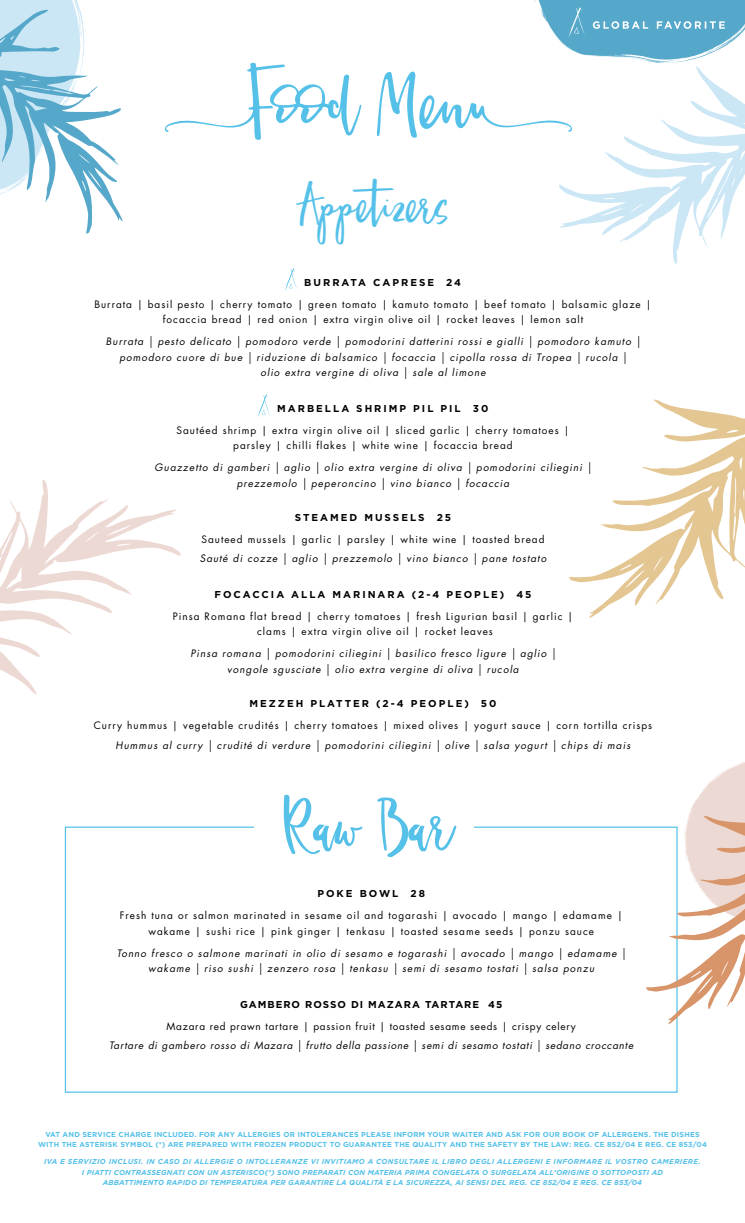
<style>
.page{position:relative;width:745px;height:1223px;background:#fff}
.page>*{position:absolute;margin:0;border:0;box-sizing:border-box;transform-origin:0 0}
.t1{font:68.75px "The Sofy";color:#55c1e9}
.t2{font:62.5px "The Sofy";color:#55c1e9}
.t3{font:46.25px "The Sofy";color:#55c1e9}
.t4{font:italic 10px/15.6px "Futura Std";letter-spacing:.1em;color:#000;text-align:center}
.t5{font:10px/15.6px "Futura Std";letter-spacing:.1em;color:#000;text-align:center}
.t6{font:700 10px "Gotham";letter-spacing:.2em;color:#000}
.t7{font:italic 10px "Futura Std";letter-spacing:.075em;color:#000}
.t8{font:10px "Futura Std";letter-spacing:.075em;color:#000}
.t9{font:700 10px "Gotham";letter-spacing:.1em;color:#000}
.t10{font:italic 700 7.25px/10.6px "Gotham";letter-spacing:.025em;color:#55c1e9;text-align:center}
.t11{font:700 7.25px/10.6px "Gotham";letter-spacing:.025em;color:#55c1e9;text-align:center}
</style>
<div class="page">
<svg style="left:559px;top:66px;width:185px;height:198px"></svg>
<svg style="left:285px;top:268px;width:12px;height:23px"></svg>
<svg style="left:258px;top:394px;width:12px;height:23px"></svg>
<svg style="left:0;top:479px;width:181px;height:215px"></svg>
<svg style="left:569px;top:399px;width:175px;height:219px"></svg>
<svg style="left:0;top:0;width:123px;height:234px"></svg>
<svg style="left:534px;top:0;width:210px;height:63px"></svg>
<svg style="left:645px;top:762px;width:99px;height:262px"></svg>
<h1 class="t1" style="left:247px;top:63px;width:326px">Food Menu</h1>
<h3 class="t3" style="left:296px;top:178px;width:155px">Appetizers</h3>
<p class="t6" style="left:304px;top:275px;width:158px">BURRATA CAPRESE 24</p>
<p class="t5" style="left:94px;top:296px;width:558px">Burrata | basil pesto | cherry tomato | green tomato | kamuto tomato | beef tomato | balsamic glaze | focaccia bread | red onion | extra virgin olive oil | rocket leaves | lemon salt</p>
<p class="t4" style="left:106px;top:334px;width:535px">Burrata | pesto delicato | pomodoro verde | pomodorini datterini rossi e gialli | pomodoro kamuto | pomodoro cuore di bue | riduzione di balsamico | focaccia | cipolla rossa di Tropea | rucola |<br>olio extra vergine di oliva | sale al limone</p>
<p class="t6" style="left:277px;top:402px;width:212px">MARBELLA SHRIMP PIL PIL 30</p>
<p class="t5" style="left:176px;top:422px;width:394px">Sautéed shrimp | extra virgin olive oil | sliced garlic | cherry tomatoes | parsley | chilli flakes | white wine | focaccia bread</p>
<p class="t4" style="left:154px;top:460px;width:438px">Guazzetto di gamberi | aglio | olio extra vergine di oliva | pomodorini ciliegini | prezzemolo | peperoncino | vino bianco | focaccia</p>
<p class="t6" style="left:294px;top:511px;width:158px">STEAMED MUSSELS 25</p>
<p class="t5" style="left:201px;top:531px;width:344px">Sauteed mussels | garlic | parsley | white wine | toasted bread</p>
<p class="t4" style="left:200px;top:551px;width:348px">Sauté di cozze | aglio | prezzemolo | vino bianco | pane tostato</p>
<p class="t6" style="left:214px;top:588px;width:318px">FOCACCIA ALLA MARINARA (2-4 PEOPLE) 45</p>
<p class="t5" style="left:173px;top:608px;width:401px">Pinsa Romana flat bread | cherry tomatoes | fresh Ligurian basil | garlic | clams | extra virgin olive oil | rocket leaves</p>
<p class="t4" style="left:190px;top:646px;width:366px">Pinsa romana | pomodorini ciliegini | basilico fresco ligure | aglio | vongole sgusciate | olio extra vergine di oliva | rucola</p>
<p class="t6" style="left:249px;top:697px;width:248px">MEZZEH PLATTER (2-4 PEOPLE) 50</p>
<p class="t5" style="left:94px;top:717px;width:559px">Curry hummus | vegetable crudités | cherry tomatoes | mixed olives | yogurt sauce | corn tortilla crisps</p>
<p class="t4" style="left:116px;top:737px;width:516px">Hummus al curry | crudité di verdure | pomodorini ciliegini | olive | salsa yogurt | chips di mais</p>
<h2 class="t2" style="left:283px;top:788px;width:172px">Raw Bar</h2>
<p class="t6" style="left:317px;top:887px;width:109px">POKE BOWL 28</p>
<p class="t5" style="left:120px;top:907px;width:504px">Fresh tuna or salmon marinated in sesame oil and togarashi | avocado | mango | edamame | wakame | sushi rice | pink ginger | tenkasu | toasted sesame seeds | ponzu sauce</p>
<p class="t4" style="left:117px;top:945px;width:510px">Tonno fresco o salmone marinati in olio di sesamo e togarashi | avocado | mango | edamame | wakame | riso sushi | zenzero rosa | tenkasu | semi di sesamo tostati | salsa ponzu</p>
<p class="t9" style="left:240px;top:997px;width:264px">GAMBERO ROSSO DI MAZARA TARTARE 45</p>
<p class="t8" style="left:166px;top:1019px;width:410px">Mazara red prawn tartare | passion fruit | toasted sesame seeds | crispy celery</p>
<p class="t7" style="left:109px;top:1039px;width:525px">Tartare di gambero rosso di Mazara | frutto della passione | semi di sesamo tostati | sedano croccante</p>
<p class="t11" style="left:38px;top:1128px;width:670px">VAT AND SERVICE CHARGE INCLUDED. FOR ANY ALLERGIES OR INTOLERANCES PLEASE INFORM YOUR WAITER AND ASK FOR OUR BOOK OF ALLERGENS. THE DISHES<br>WITH THE ASTERISK SYMBOL (*) ARE PREPARED WITH FROZEN PRODUCT TO GUARANTEE THE QUALITY AND THE SAFETY BY THE LAW: REG. CE 852/04 E REG. CE 853/04</p>
<p class="t10" style="left:44px;top:1156px;width:657px">IVA E SERVIZIO INCLUSI. IN CASO DI ALLERGIE O INTOLLERANZE VI INVITIAMO A CONSULTARE IL LIBRO DEGLI ALLERGENI E INFORMARE IL VOSTRO CAMERIERE.<br>I PIATTI CONTRASSEGNATI CON UN ASTERISCO(*) SONO PREPARATI CON MATERIA PRIMA CONGELATA O SURGELATA ALL’ORIGINE O SOTTOPOSTI AD<br>ABBATTIMENTO RAPIDO DI TEMPERATURA PER GARANTIRE LA QUALITÀ E LA SICUREZZA, AI SENSI DEL REG. CE 852/04 E REG. CE 853/04</p>
</div>
